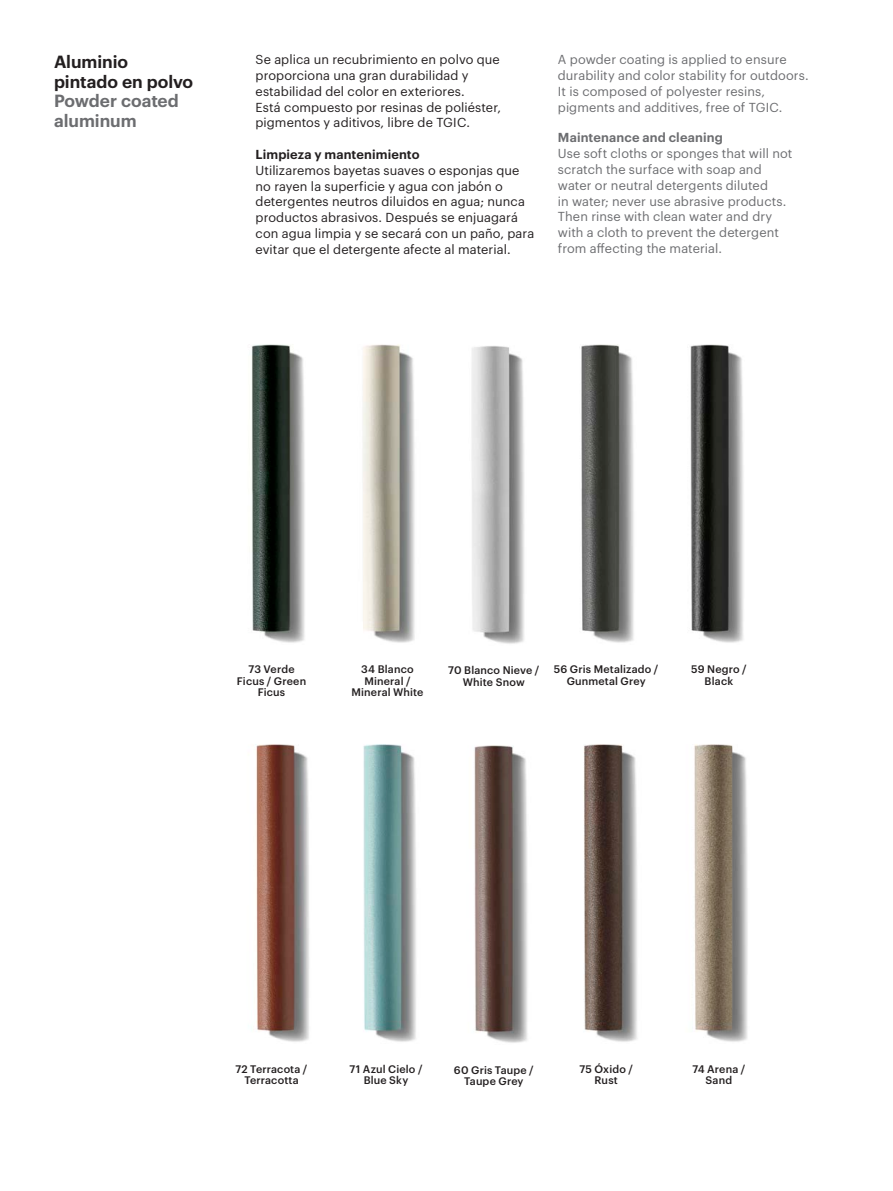
<style>
.page{position:relative;width:893px;height:1191px;background:#fff}
.page>*{position:absolute;margin:0;border:0;box-sizing:border-box;transform-origin:0 0}
.t1{font:600 17.25px/19.5px "Graphik";color:#231f20}
.t2{font:600 17.25px/19.5px "Graphik";color:#6c6d70}
.t3{font:12.75px/15.8px "Graphik";letter-spacing:.01em;color:#231f20}
.t4{font:12.75px/15.8px "Graphik";letter-spacing:.01em;color:#6c6d70}
.t5{font:600 12.75px "Graphik";letter-spacing:.01em;color:#231f20}
.t6{font:600 12.75px "Graphik";letter-spacing:.01em;color:#6c6d70}
.t7{font:500 10.8px/11.6px "Graphik";letter-spacing:.015em;color:#231f20;text-align:center}
</style>
<div class="page">
<img style="left:251px;top:344px;width:54px;height:299px">
<img style="left:363px;top:344px;width:52px;height:299px">
<img style="left:581px;top:344px;width:53px;height:299px">
<img style="left:474px;top:745px;width:54px;height:298px">
<img style="left:472px;top:346px;width:52px;height:298px">
<img style="left:255px;top:744px;width:161px;height:298px">
<img style="left:694px;top:744px;width:54px;height:298px">
<img style="left:583px;top:744px;width:54px;height:298px">
<img style="left:690px;top:344px;width:54px;height:299px">
<p class="t1" style="left:54px;top:51px;width:141px">Aluminio pintado en polvo</p>
<p class="t2" style="left:54px;top:90px;width:126px">Powder coated aluminum</p>
<p class="t3" style="left:256px;top:51px;width:246px">Se aplica un recubrimiento en polvo que</p>
<p class="t3" style="left:256px;top:67px;width:215px">proporciona una gran durabilidad y estabilidad del color en exteriores.</p>
<p class="t3" style="left:256px;top:98px;width:247px">Está compuesto por resinas de poliéster, pigmentos y aditivos, libre de TGIC.</p>
<p class="t5" style="left:256px;top:145px;width:166px">Limpieza y mantenimiento</p>
<p class="t3" style="left:256px;top:161px;width:280px">Utilizaremos bayetas suaves o esponjas que no rayen la superficie y agua con jabón o detergentes neutros diluidos en agua; nunca productos abrasivos. Después se enjuagará con agua limpia y se secará con un paño, para evitar que el detergente afecte al material.</p>
<p class="t4" style="left:558px;top:51px;width:252px">A powder coating is applied to ensure durability and color stability for outdoors.<br>It is composed of polyester resins, pigments and additives, free of TGIC.</p>
<p class="t6" style="left:558px;top:128px;width:166px">Maintenance and cleaning</p>
<p class="t4" style="left:558px;top:145px;width:236px">Use soft cloths or sponges that will not</p>
<p class="t4" style="left:558px;top:160px;width:205px">scratch the surface with soap and</p>
<p class="t4" style="left:558px;top:176px;width:212px">water or neutral detergents diluted</p>
<p class="t4" style="left:558px;top:192px;width:230px">in water; never use abrasive products.</p>
<p class="t4" style="left:558px;top:208px;width:216px">Then rinse with clean water and dry</p>
<p class="t4" style="left:558px;top:223px;width:222px">with a cloth to prevent the detergent</p>
<p class="t4" style="left:558px;top:239px;width:166px">from affecting the material.</p>
<p class="t7" style="left:237px;top:662px;width:71px">73 Verde<br>Ficus / Green<br>Ficus</p>
<p class="t7" style="left:361px;top:662px;width:54px;text-align:left">34 Blanco<br>Mineral /</p>
<p class="t7" style="left:351px;top:685px;width:74px">Mineral White</p>
<p class="t7" style="left:448px;top:663px;width:93px">70 Blanco Nieve /<br>White Snow</p>
<p class="t7" style="left:554px;top:662px;width:106px">56 Gris Metalizado /<br>Gunmetal Grey</p>
<p class="t7" style="left:691px;top:662px;width:57px">59 Negro /</p>
<p class="t7" style="left:705px;top:674px;width:30px">Black</p>
<p class="t7" style="left:236px;top:1062px;width:73px">72 Terracota /<br>Terracotta</p>
<p class="t7" style="left:350px;top:1062px;width:74px">71 Azul Cielo /</p>
<p class="t7" style="left:364px;top:1073px;width:46px">Blue Sky</p>
<p class="t7" style="left:454px;top:1063px;width:81px">60 Gris Taupe /<br>Taupe Grey</p>
<p class="t7" style="left:579px;top:1062px;width:55px">75 Óxido /</p>
<p class="t7" style="left:594px;top:1073px;width:25px">Rust</p>
<p class="t7" style="left:692px;top:1062px;width:54px">74 Arena /</p>
<p class="t7" style="left:706px;top:1073px;width:28px">Sand</p>
</div>
